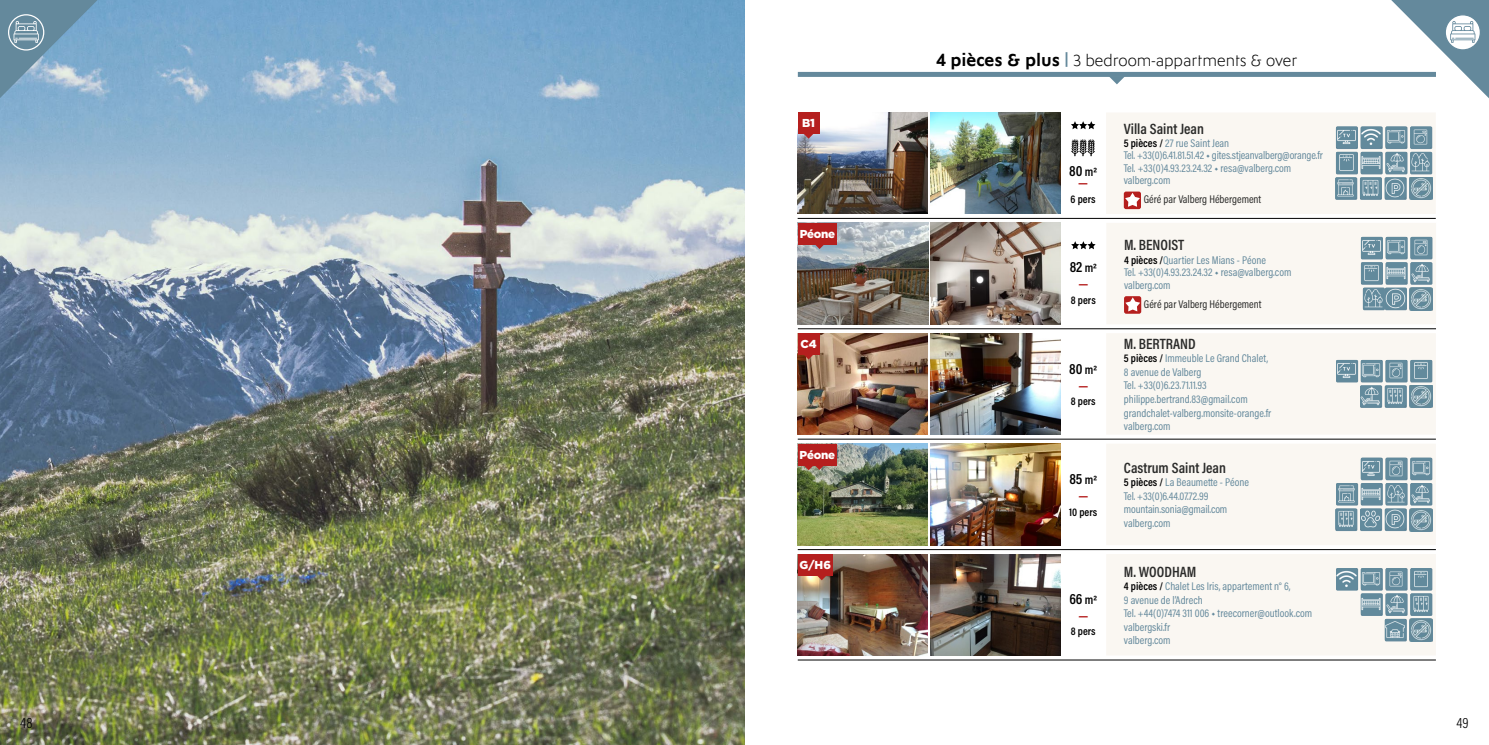
<style>
.page{position:relative;width:1489px;height:745px;background:#fff}
.page>*{position:absolute;margin:0;border:0;box-sizing:border-box;transform-origin:0 0}
.t1{font:300 16.25px "Ysans Std";color:#000}
.t2{font:600 15px "Acumin Pro Cond";color:#2b2b2a}
.t3{font:600 15px/18px "Acumin Pro Cond";color:#000;text-align:center}
.t4{font:300 15px "Acumin Pro Cond";color:#000}
.t5{font:900 11.5px "Gotham";letter-spacing:-.02em;color:#fff}
.t6{font:11.25px/13.5px "Acumin Pro Cond";color:#64899c}
.t7{font:11.25px "Acumin Pro Cond";color:#2b2b2a}
.t8{font:600 11.25px "Acumin Pro Cond";letter-spacing:.005em;color:#000}
.s1{font-weight:700;font-size:17.5px}
.s2{font-size:12.5px}
.s3{color:#b51f1e}
.s4{font-weight:600;color:#000}
</style>
<div class="page">
<img style="left:0;top:0;width:744px;height:744px">
<div style="left:1106px;top:333px;width:329px;height:101px;background:#faf7f2"></div>
<img style="left:797px;top:333px;width:130px;height:101px">
<img style="left:930px;top:333px;width:130px;height:101px">
<div style="left:1335px;top:360px;width:22px;height:22px;background:#64899c"></div>
<img style="left:1335px;top:360px;width:21px;height:21px">
<div style="left:1360px;top:360px;width:22px;height:22px;background:#6c91a2"></div>
<img style="left:1360px;top:360px;width:20px;height:21px">
<div style="left:1385px;top:360px;width:22px;height:22px;background:#64899c"></div>
<img style="left:1385px;top:360px;width:18px;height:21px">
<div style="left:1410px;top:360px;width:22px;height:22px;background:#64899c"></div>
<img style="left:1410px;top:360px;width:18px;height:21px">
<div style="left:1359px;top:385px;width:22px;height:22px;background:#64899c"></div>
<img style="left:1359px;top:385px;width:21px;height:21px">
<div style="left:1384px;top:385px;width:22px;height:22px;background:#64899c"></div>
<img style="left:1384px;top:385px;width:21px;height:21px">
<img style="left:1409px;top:385px;width:23px;height:22px">
<hr style="left:797px;top:438px;width:638px;height:1px;background:#000">
<div style="left:1106px;top:444px;width:329px;height:100px;background:#faf7f2"></div>
<img style="left:797px;top:443px;width:130px;height:101px">
<img style="left:930px;top:443px;width:130px;height:101px">
<div style="left:1360px;top:457px;width:22px;height:23px;background:#64899c"></div>
<img style="left:1360px;top:457px;width:21px;height:22px">
<div style="left:1385px;top:457px;width:22px;height:23px;background:#64899c"></div>
<img style="left:1385px;top:457px;width:21px;height:22px">
<div style="left:1410px;top:457px;width:22px;height:23px;background:#64899c"></div>
<img style="left:1410px;top:457px;width:21px;height:22px">
<div style="left:1335px;top:482px;width:22px;height:23px;background:#64899c"></div>
<img style="left:1335px;top:482px;width:21px;height:22px">
<div style="left:1360px;top:482px;width:22px;height:23px;background:#64899c"></div>
<img style="left:1360px;top:482px;width:21px;height:22px">
<div style="left:1385px;top:482px;width:22px;height:23px;background:#64899c"></div>
<img style="left:1385px;top:482px;width:21px;height:22px">
<div style="left:1410px;top:482px;width:22px;height:23px;background:#64899c"></div>
<img style="left:1410px;top:482px;width:21px;height:22px">
<div style="left:1335px;top:508px;width:22px;height:22px;background:#64899c"></div>
<img style="left:1335px;top:508px;width:21px;height:21px">
<div style="left:1359px;top:508px;width:22px;height:22px;background:#64899c"></div>
<img style="left:1359px;top:508px;width:21px;height:21px">
<div style="left:1384px;top:508px;width:22px;height:22px;background:#64899c"></div>
<img style="left:1384px;top:508px;width:21px;height:21px">
<img style="left:1409px;top:508px;width:23px;height:22px">
<hr style="left:797px;top:549px;width:638px;height:1px;background:#000">
<div style="left:797px;top:72px;width:638px;height:5px;background:#64899c"></div>
<img style="left:797px;top:223px;width:131px;height:101px">
<img style="left:930px;top:223px;width:130px;height:101px">
<svg style="left:1071px;top:241px;width:24px;height:8px"></svg>
<div style="left:1107px;top:223px;width:328px;height:101px;background:#faf7f2"></div>
<div style="left:1360px;top:237px;width:22px;height:22px;background:#64899c"></div>
<img style="left:1360px;top:237px;width:21px;height:21px">
<div style="left:1385px;top:237px;width:22px;height:22px;background:#6c91a2"></div>
<img style="left:1385px;top:237px;width:20px;height:21px">
<div style="left:1410px;top:237px;width:22px;height:22px;background:#64899c"></div>
<img style="left:1410px;top:237px;width:18px;height:21px">
<div style="left:1360px;top:262px;width:22px;height:22px;background:#64899c"></div>
<img style="left:1360px;top:262px;width:19px;height:21px">
<div style="left:1385px;top:262px;width:22px;height:22px;background:#64899c"></div>
<img style="left:1385px;top:262px;width:21px;height:21px">
<div style="left:1410px;top:262px;width:22px;height:22px;background:#64899c"></div>
<img style="left:1410px;top:262px;width:21px;height:21px">
<div style="left:1362px;top:287px;width:22px;height:23px;background:#64899c"></div>
<img style="left:1362px;top:287px;width:22px;height:22px">
<svg style="left:1384px;top:287px;width:22px;height:23px"></svg>
<img style="left:1409px;top:287px;width:23px;height:23px">
<hr style="left:797px;top:328px;width:638px;height:1px;background:#000">
<div style="left:797px;top:223px;width:39px;height:21px;background:#b51f1e"></div>
<svg style="left:812px;top:244px;width:15px;height:5px"></svg>
<img style="left:797px;top:112px;width:130px;height:102px">
<img style="left:930px;top:112px;width:130px;height:102px">
<svg style="left:1071px;top:121px;width:24px;height:8px"></svg>
<svg style="left:1071px;top:139px;width:23px;height:17px"></svg>
<hr style="left:797px;top:218px;width:638px;height:1px;background:#000">
<div style="left:797px;top:112px;width:22px;height:22px;background:#b51f1e"></div>
<svg style="left:801px;top:134px;width:15px;height:5px"></svg>
<div style="left:797px;top:333px;width:22px;height:22px;background:#b51f1e"></div>
<svg style="left:801px;top:355px;width:15px;height:4px"></svg>
<div style="left:797px;top:443px;width:39px;height:22px;background:#b51f1e"></div>
<svg style="left:801px;top:465px;width:26px;height:5px"></svg>
<hr style="left:797px;top:659px;width:638px;height:1px;background:#000">
<div style="left:1106px;top:554px;width:329px;height:101px;background:#faf7f2"></div>
<img style="left:797px;top:554px;width:130px;height:101px">
<img style="left:930px;top:554px;width:130px;height:101px">
<div style="left:1335px;top:567px;width:22px;height:23px;background:#64899c"></div>
<img style="left:1335px;top:567px;width:21px;height:22px">
<div style="left:1360px;top:567px;width:22px;height:23px;background:#64899c"></div>
<img style="left:1360px;top:567px;width:21px;height:22px">
<div style="left:1385px;top:567px;width:22px;height:23px;background:#64899c"></div>
<img style="left:1385px;top:567px;width:21px;height:22px">
<div style="left:1410px;top:567px;width:22px;height:23px;background:#64899c"></div>
<img style="left:1410px;top:567px;width:21px;height:22px">
<div style="left:1360px;top:593px;width:22px;height:22px;background:#64899c"></div>
<img style="left:1360px;top:593px;width:21px;height:21px">
<div style="left:1385px;top:593px;width:22px;height:22px;background:#64899c"></div>
<img style="left:1385px;top:593px;width:21px;height:21px">
<div style="left:1410px;top:593px;width:22px;height:22px;background:#64899c"></div>
<img style="left:1410px;top:593px;width:21px;height:21px">
<div style="left:1384px;top:618px;width:22px;height:23px;background:#64899c"></div>
<img style="left:1384px;top:618px;width:21px;height:22px">
<img style="left:1409px;top:618px;width:23px;height:23px">
<div style="left:797px;top:553px;width:35px;height:22px;background:#b51f1e"></div>
<svg style="left:814px;top:575px;width:15px;height:5px"></svg>
<svg style="left:0;top:0;width:115px;height:116px;background:#7da4bf"></svg>
<div style="left:8px;top:14px;width:36px;height:37px;border:1px solid #fff;border-radius:50%"></div>
<svg style="left:1105px;top:0;width:383px;height:214px"></svg>
<div style="left:1444px;top:14px;width:36px;height:37px;border:1px solid #64899c;border-radius:50%"></div>
<p class="t5" style="left:802px;top:115px;width:15px">B1</p>
<p class="t5" style="left:799px;top:226px;width:37px">Péone</p>
<p class="t5" style="left:800px;top:336px;width:18px">C4</p>
<p class="t5" style="left:799px;top:446px;width:37px">Péone</p>
<p class="t5" style="left:800px;top:446px;width:18px">C4</p>
<p class="t5" style="left:799px;top:556px;width:33px">G/H6</p>
<h1 class="t1" style="left:936px;top:52px;width:362px"><span class="s1">4 pièces &amp; plus</span> <sup>|</sup> 3 bedroom-appartments &amp; over</h1>
<h2 class="t3" style="left:1069px;top:163px;width:29px;line-height:13.8px">80 <span class="s2">m2 </span><span class="s3">—</span></h2>
<p class="t8" style="left:1070px;top:192px;width:26px">6 pers</p>
<h2 class="t3" style="left:1069px;top:257px;width:29px">82 <span class="s2">m2 </span><span class="s3">—</span></h2>
<p class="t8" style="left:1070px;top:292px;width:26px">8 pers</p>
<h2 class="t3" style="left:1069px;top:359px;width:29px">80 <span class="s2">m2 </span><span class="s3">—</span></h2>
<p class="t8" style="left:1070px;top:393px;width:26px">8 pers</p>
<h2 class="t3" style="left:1069px;top:469px;width:29px">85 <span class="s2">m2 </span><span class="s3">—</span></h2>
<p class="t8" style="left:1069px;top:504px;width:30px">10 pers</p>
<h2 class="t3" style="left:1069px;top:588px;width:29px">66 <span class="s2">m2 </span><span class="s3">—</span></h2>
<p class="t8" style="left:1070px;top:623px;width:26px">8 pers</p>
<h2 class="t2" style="left:1123px;top:119px;width:82px">Villa Saint Jean</h2>
<p class="t6" style="left:1123px;top:136px;width:201px;line-height:12.5px"><span class="s4">5 pièces /</span> 27 rue Saint Jean<br>Tel. +33(0)6.41.81.51.42 ◆ gites.stjeanvalberg@orange.fr Tel. +33(0)4.93.23.24.32 ◆ resa@valberg.com valberg.com</p>
<p class="t7" style="left:1143px;top:192px;width:119px">Géré par Valberg Hébergement</p>
<h2 class="t2" style="left:1123px;top:235px;width:62px">M. BENOIST</h2>
<p class="t6" style="left:1123px;top:253px;width:169px;line-height:12.5px"><span class="s4">4 pièces /</span>Quartier Les Mians - Péone<br>Tel. +33(0)4.93.23.24.32 ◆ resa@valberg.com valberg.com</p>
<p class="t7" style="left:1143px;top:296px;width:119px">Géré par Valberg Hébergement</p>
<h2 class="t2" style="left:1123px;top:333px;width:73px">M. BERTRAND</h2>
<p class="t6" style="left:1123px;top:351px;width:149px"><span class="s4">5 pièces /</span> Immeuble Le Grand Chalet,<br>8 avenue de Valberg<br>Tel. +33(0)6.23.71.11.93 philippe.bertrand.83@gmail.com grandchalet-valberg.monsite-orange.fr valberg.com</p>
<h2 class="t2" style="left:1123px;top:457px;width:104px">Castrum Saint Jean</h2>
<p class="t6" style="left:1123px;top:475px;width:127px"><span class="s4">5 pièces /</span> La Beaumette - Péone<br>Tel. +33(0)6.44.07.72.99 mountain.sonia@gmail.com valberg.com</p>
<h2 class="t2" style="left:1123px;top:561px;width:74px">M. WOODHAM</h2>
<p class="t6" style="left:1123px;top:578px;width:190px"><span class="s4">4 pièces /</span> Chalet Les Iris, appartement n° 6,<br>9 avenue de l’Adrech<br>Tel. +44(0)7474 311 006 ◆ treecorner@outlook.com valbergski.fr<br>valberg.com</p>
<h2 class="t4" style="left:20px;top:712px;width:14px">48</h2>
<h2 class="t4" style="left:1456px;top:712px;width:14px">49</h2>
</div>
